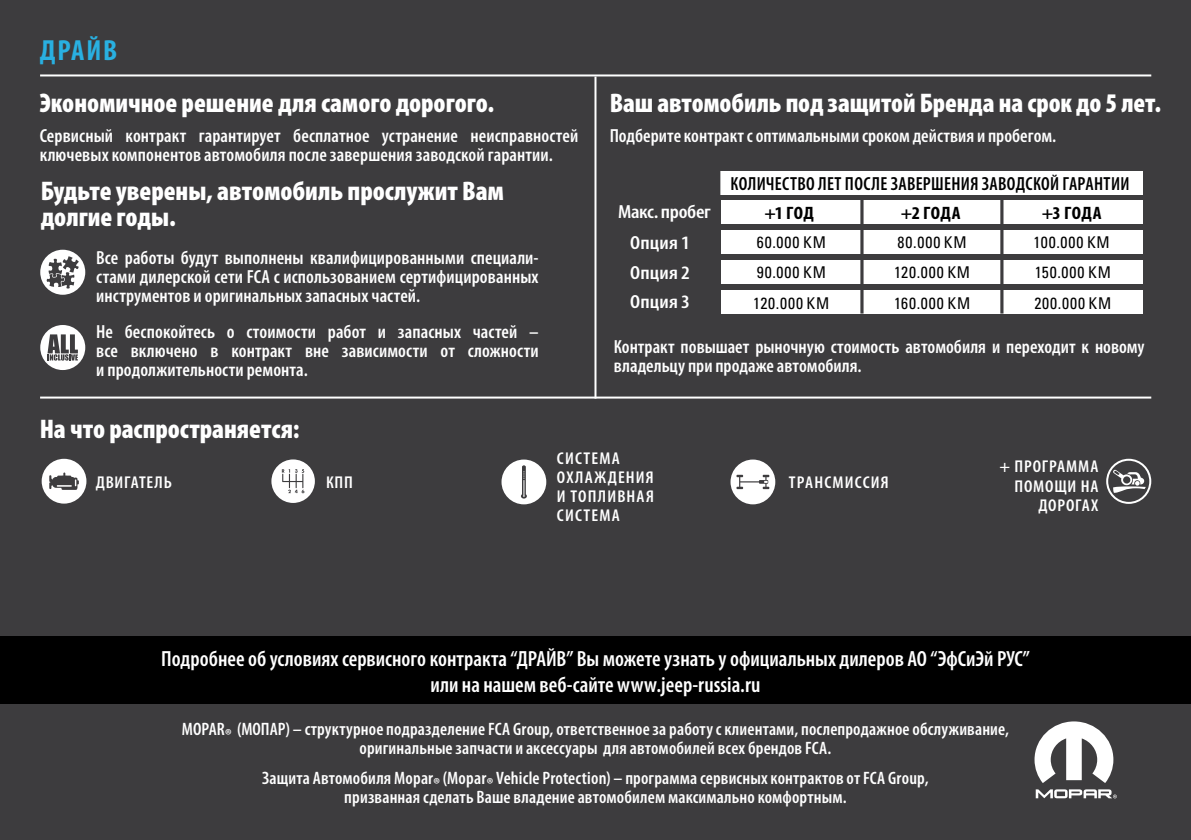
<style>
.page{position:relative;width:1191px;height:840px;background:#fff}
.page>*{position:absolute;margin:0;border:0;box-sizing:border-box;transform-origin:0 0}
.t1{font:700 condensed 29.2px "Myriad Pro";letter-spacing:.06em;color:#29b0e1}
.t2{font:900 condensed 27px/26px "Myriad Pro";letter-spacing:-.005em;color:#fff}
.t3{font:600 condensed 22px/26px "Myriad Pro";color:#fff;text-align:center}
.t4{font:600 condensed 19px/19px "Myriad Pro";letter-spacing:.005em;color:#fff}
.t5{font:600 condensed 19px "Myriad Pro";letter-spacing:.02em;color:#000}
.t6{font:600 condensed 19px/30px "Myriad Pro";letter-spacing:.005em;color:#fff;text-align:center;scale:1.13 1}
.t7{font:600 condensed 18px/19px "Myriad Pro";letter-spacing:.01em;color:#fff;text-align:center}
.t8{font:700 condensed 18px "Myriad Pro";letter-spacing:.02em;color:#000;scale:1.07 1}
.t9{font:600 condensed 17.2px/19px "Myriad Pro";letter-spacing:.045em;color:#fff;text-align:right;scale:1.05 1}
.t10{font:condensed 16.2px/30px "Univers";letter-spacing:.06em;color:#000}
</style>
<div class="page">
<div style="left:0;top:0;width:1191px;height:839px;background:#3d3c3e"></div>
<div style="left:721px;top:230px;width:421px;height:23px;background:#fff"></div>
<div style="left:721px;top:260px;width:421px;height:23px;background:#fff"></div>
<div style="left:721px;top:290px;width:421px;height:23px;background:#fff"></div>
<div style="left:721px;top:200px;width:421px;height:23px;background:#fff"></div>
<hr style="left:860px;top:183px;width:3px;height:130px;background:#3d3c3e">
<hr style="left:1000px;top:183px;width:3px;height:130px;background:#3d3c3e">
<div style="left:718px;top:172px;width:424px;height:23px;background:#fff"></div>
<hr style="left:716px;top:166px;width:4px;height:147px;background:#3d3c3e">
<div style="left:0;top:636px;width:1191px;height:67px;background:#000"></div>
<hr style="left:594px;top:77px;width:2px;height:321px;background:#fff">
<hr style="left:40px;top:396px;width:1111px;height:2px;background:#fff">
<div style="left:40px;top:457px;width:48px;height:48px;background:#fff;border-radius:50%"></div>
<div style="left:39px;top:455px;width:50px;height:51px;border:3px solid #3d3c3e;border-radius:50%"></div>
<svg style="left:49px;top:472px;width:30px;height:17px"></svg>
<svg style="left:270px;top:457px;width:46px;height:47px"></svg>
<div style="left:268px;top:456px;width:50px;height:49px;border:3px solid #3d3c3e;border-radius:50%"></div>
<svg style="left:282px;top:469px;width:22px;height:24px"></svg>
<div style="left:729px;top:458px;width:48px;height:47px;background:#fff;border-radius:50%"></div>
<div style="left:727px;top:456px;width:51px;height:51px;border:3px solid #3d3c3e;border-radius:50%"></div>
<svg style="left:736px;top:474px;width:33px;height:15px"></svg>
<div style="left:500px;top:458px;width:48px;height:47px;background:#fff;border-radius:50%"></div>
<div style="left:498px;top:456px;width:51px;height:51px;border:3px solid #3d3c3e;border-radius:50%"></div>
<svg style="left:521px;top:465px;width:6px;height:33px"></svg>
<svg style="left:1107px;top:459px;width:43px;height:43px"></svg>
<div style="left:1106px;top:458px;width:45px;height:45px;border:2px solid #fff;border-radius:50%"></div>
<svg style="left:1113px;top:469px;width:32px;height:23px"></svg>
<svg style="left:1034px;top:721px;width:79px;height:61px"></svg>
<svg style="left:1035px;top:789px;width:81px;height:8px"></svg>
<hr style="left:40px;top:74px;width:1111px;height:2px;background:#fff">
<div style="left:40px;top:325px;width:45px;height:45px;background:#fff;border-radius:50%"></div>
<svg style="left:48px;top:334px;width:30px;height:26px"></svg>
<div style="left:40px;top:249px;width:45px;height:45px;background:#fff;border-radius:50%"></div>
<svg style="left:46px;top:256px;width:33px;height:32px"></svg>
<h1 class="t1" style="left:40px;top:32px;width:79px">ДРАЙВ</h1>
<h2 class="t2" style="left:40px;top:89px;width:456px">Экономичное решение для самого дорогого.</h2>
<p class="t4" style="left:40px;top:126px;width:540px">Сервисный контракт гарантирует бесплатное устранение неисправностей ключевых компонентов автомобиля после завершения заводской гарантии.</p>
<h2 class="t2" style="left:41px;top:177px;width:465px">Будьте уверены, автомобиль прослужит Вам долгие годы.</h2>
<p class="t4" style="left:96px;top:248px;width:444px;text-align:justify">Все работы будут выполнены квалифицированными специали&shy;стами дилерской сети FCA с использованием сертифицированных инструментов и оригинальных запасных частей.</p>
<p class="t4" style="left:96px;top:322px;width:444px;text-align:justify">Не беспокойтесь о стоимости работ и запасных частей – все включено в контракт вне зависимости от сложности и продолжительности ремонта.</p>
<h2 class="t2" style="left:40px;top:415px;width:261px">На что распространяется:</h2>
<h2 class="t2" style="left:609px;top:89px;width:553px">Ваш автомобиль под защитой Бренда на срок до 5 лет.</h2>
<p class="t4" style="left:609px;top:126px;width:448px">Подберите контракт с оптимальными сроком действия и пробегом.</p>
<p class="t6" style="left:618px;top:196px;width:84px">Макс. пробег<br>Опция 1<br>Опция 2<br>Опция 3</p>
<p class="t5" style="left:730px;top:172px;width:400px">КОЛИЧЕСТВО ЛЕТ ПОСЛЕ ЗАВЕРШЕНИЯ ЗАВОДСКОЙ ГАРАНТИИ</p>
<p class="t8" style="left:764px;top:202px;width:48px">+1 ГОД</p>
<p class="t10" style="left:753px;top:227px;width:78px">60.000 KM<br>90.000 KM<br>120.000 KM</p>
<p class="t8" style="left:901px;top:202px;width:57px">+2 ГОДа</p>
<p class="t10" style="left:897px;top:227px;width:71px">80.000 KM</p>
<p class="t10" style="left:894px;top:257px;width:78px">120.000 KM</p>
<p class="t10" style="left:894px;top:287px;width:78px">160.000 KM</p>
<p class="t8" style="left:1041px;top:202px;width:57px">+3 ГОДа</p>
<p class="t10" style="left:1033px;top:227px;width:79px;text-align:justify">100.000 KM 150.000 KM 200.000 KM</p>
<p class="t4" style="left:614px;top:336px;width:532px">Контракт повышает рыночную стоимость автомобиля и переходит к новому владельцу при продаже автомобиля.</p>
<p class="t9" style="left:96px;top:472px;width:74px">ДВИГАТЕЛЬ</p>
<p class="t9" style="left:557px;top:448px;width:23px;text-align:left">Система охлаждения<br>и топливная система</p>
<p class="t9" style="left:326px;top:472px;width:27px">КПП</p>
<p class="t9" style="left:789px;top:472px;width:18px">Трансмиссия</p>
<p class="t9" style="left:999px;top:456px;width:96px">+ ПРОГРАММА<br>ПОМОЩИ НА<br>ДОРОГАХ</p>
<p class="t3" style="left:161px;top:645px;width:870px">Подробнее об условиях сервисного контракта “ДРАЙВ” Вы можете узнать у официальных дилеров АО “ЭфСиЭй РУС” или на нашем веб-сайте www.jeep-russia.ru</p>
<p class="t7" style="left:182px;top:718px;width:828px">MOPAR<sub>®</sub> (МОПАР) – структурное подразделение FCA Group, ответственное за работу с клиентами, послепродажное обслуживание, оригинальные запчасти и аксессуары для автомобилей всех брендов FCA.</p>
<p class="t7" style="left:262px;top:767px;width:668px">Защита Автомобиля Mopar<sub>®</sub> (Mopar<sub>®</sub> Vehicle Protection) – программа сервисных контрактов от FCA Group, призванная сделать Ваше владение автомобилем максимально комфортным.</p>
</div>
